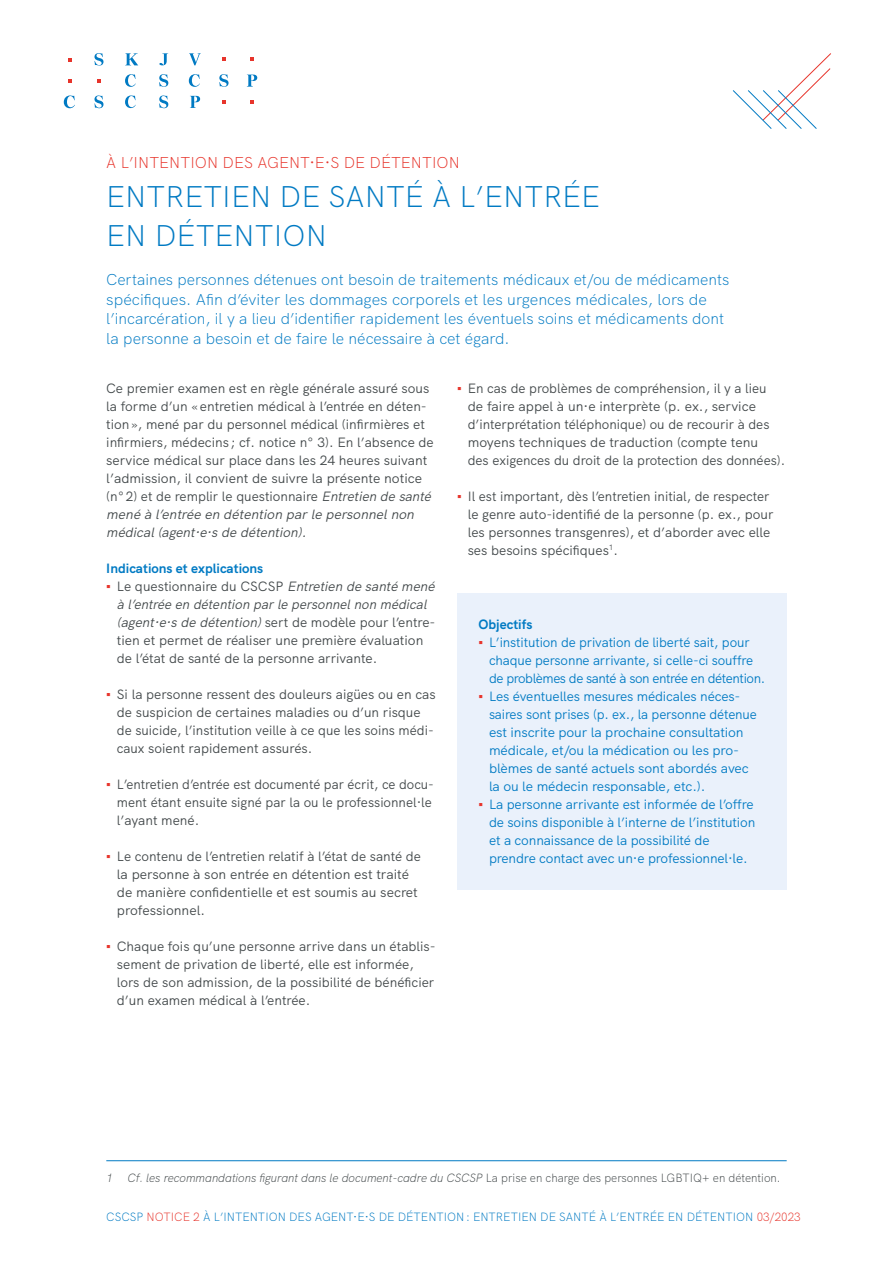
<style>
.page{position:relative;width:893px;height:1263px;background:#fff}
.page>*{position:absolute;margin:0;border:0;box-sizing:border-box;transform-origin:0 0}
.Haupttitel{font:300 30px/39px "HK Grotesk";color:#007ac3}
.Lead{font:300 15.75px/19.5px "HK Grotesk";color:#007ac3}
.Reihentitel{font:300 15.75px "HK Grotesk";color:#e7342b}
.Grundtext{font:13.5px/18px "HK Grotesk";color:#414749}
.t1{font:13.5px/18px "HK Grotesk";letter-spacing:-.01em;color:#007ac3}
.Grundtext-2{font:700 13.5px "HK Grotesk";color:#007ac3}
.Titel{font:700 13.5px "HK Grotesk";color:#007ac3}
.Fusszeile_Linie_oben{font:italic 300 12px "HK Grotesk";color:#414749}
.t2{font:300 12px "HK Grotesk";color:#007ac3}
.s1{font-style:italic}
.s2{font-family:"Arial";color:#e7342b}
.s3{font-style:normal}
.s4{color:#e7342b}
</style>
<div class="page">
<svg style="left:68px;top:58px;width:4px;height:3px"></svg>
<svg style="left:222px;top:57px;width:3px;height:4px"></svg>
<svg style="left:250px;top:57px;width:4px;height:4px"></svg>
<svg style="left:250px;top:101px;width:4px;height:3px"></svg>
<svg style="left:68px;top:79px;width:4px;height:3px"></svg>
<svg style="left:125px;top:53px;width:13px;height:12px"></svg>
<svg style="left:159px;top:53px;width:9px;height:12px"></svg>
<svg style="left:189px;top:53px;width:12px;height:12px"></svg>
<svg style="left:125px;top:74px;width:11px;height:13px"></svg>
<svg style="left:125px;top:95px;width:11px;height:13px"></svg>
<svg style="left:189px;top:74px;width:11px;height:13px"></svg>
<svg style="left:219px;top:74px;width:10px;height:13px"></svg>
<svg style="left:247px;top:75px;width:10px;height:12px"></svg>
<svg style="left:64px;top:95px;width:11px;height:13px"></svg>
<svg style="left:94px;top:95px;width:9px;height:13px"></svg>
<svg style="left:94px;top:53px;width:9px;height:13px"></svg>
<svg style="left:159px;top:95px;width:9px;height:13px"></svg>
<svg style="left:159px;top:74px;width:9px;height:13px"></svg>
<svg style="left:190px;top:96px;width:10px;height:12px"></svg>
<hr style="left:106px;top:1160px;width:681px;height:1px;background:#007ac3">
<svg style="left:732px;top:53px;width:99px;height:76px"></svg>
<div style="left:457px;top:594px;width:330px;height:296px;background:#eaf1fb"></div>
<p class="Reihentitel" style="left:106px;top:151px;width:355px">À L’INTENTION DES AGENT·E·S DE DÉTENTION</p>
<p class="Haupttitel" style="left:106px;top:175px;width:495px">ENTRETIEN DE SANTÉ À L’ENTRÉE<br>EN DÉTENTION</p>
<p class="Lead" style="left:106px;top:269px;width:625px">Certaines personnes détenues ont besoin de traitements médicaux et/ou de médicaments spécifiques. Afin d’éviter les dommages corporels et les urgences médicales, lors de l’incarcération, il y a lieu d’identifier rapidement les éventuels soins et médicaments dont la personne a besoin et de faire le nécessaire à cet égard.</p>
<p class="Grundtext" style="left:106px;top:378px;width:330px">Ce premier examen est en règle générale assuré sous la forme d’un «entretien médical à l’entrée en déten&shy;tion», mené par du personnel médical (infirmières et infirmiers, médecins ; cf. notice n° 3). En l’absence de service médical sur place dans les 24 heures suivant l’admission, il convient de suivre la présente notice (n°2) et de remplir le questionnaire <span class="s1">Entretien de santé mené à l’entrée en détention parle personnelnon médical(agent·e·sde détention).</span></p>
<p class="Grundtext-2" style="left:106px;top:558px;width:159px">Indications et explications</p>
<p class="Grundtext" style="left:117px;top:576px;width:323px;text-indent:-11px"><span class="s2">▪</span> Le questionnaire du CSCSP <span class="s1">Entretien de santé mené à l’entrée en détention parle personnelnon médical (agent∙e∙sde détention)</span>sert de modèle pour l’entre&shy;tien et permet de réaliser une première évaluation de l’état de santé de la personne arrivante.</p>
<p class="Grundtext" style="left:117px;top:684px;width:320px;text-indent:-11px"><span class="s2">▪</span> Si la personne ressent des douleurs aigües ou en cas de suspicion de certaines maladies ou d’un risque de suicide, l’institution veille à ce que les soins médi&shy;caux soient rapidement assurés.</p>
<p class="Grundtext" style="left:117px;top:774px;width:319px;text-indent:-11px"><span class="s2">▪</span> L’entretien d’entrée est documenté par écrit, ce docu&shy;ment étant ensuite signé par la ou le professionnel·le l’ayant mené.</p>
<p class="Grundtext" style="left:117px;top:846px;width:306px;text-indent:-11px"><span class="s2">▪</span> Le contenu de l’entretien relatif à l’état de santé de la personne à son entrée en détention est traité de manière confidentielle et est soumis au secret professionnel.</p>
<p class="Grundtext" style="left:117px;top:936px;width:320px;text-indent:-11px"><span class="s2">▪</span> Chaque fois qu’une personne arrive dans un établis&shy;sement de privation de liberté, elle est informée, lors de son admission, de la possibilité de bénéficier d’un examen médical à l’entrée.</p>
<p class="Grundtext" style="left:468px;top:378px;width:319px;text-indent:-11px"><span class="s2">▪</span> En cas de problèmes de compréhension, il y a lieu de faire appel à un·e interprète (p. ex., service d’interprétation téléphonique) ou de recourir à des moyens techniques de traduction (compte tenu<br>des exigences du droit de la protection des données).</p>
<p class="Grundtext" style="left:468px;top:486px;width:307px;text-indent:-11px"><span class="s2">▪</span> Il est important, dès l’entretien initial, de respecter le genre auto-identifié de la personne (p. ex., pour les personnes transgenres), et d’aborder avec elle ses besoins spécifiques<sup>1</sup>.</p>
<p class="Titel" style="left:478px;top:613px;width:56px">Objectifs</p>
<p class="t1" style="left:489px;top:632px;width:278px;text-indent:-11px"><span class="s2">▪</span> L’institution de privation de liberté sait, pour chaque personne arrivante, si celle-ci souffre de problèmes de santé à son entrée en détention.</p>
<p class="t1" style="left:489px;top:686px;width:269px;text-indent:-11px"><span class="s2">▪</span> Les éventuelles mesures médicales néces&shy;saires sont prises (p. ex., la personne détenue est inscrite pour la prochaine consultation médicale, et/ou la médication ou les pro&shy;blèmes de santé actuels sont abordés avec la ou le médecin responsable, etc.).</p>
<p class="t1" style="left:489px;top:794px;width:268px;text-indent:-11px"><span class="s2">▪</span> La personne arrivante est informée de l’offre de soins disponible à l’interne de l’institution et a connaissance de la possibilité de prendre contact avec un·e professionnel·le.</p>
<p class="Fusszeile_Linie_oben" style="left:106px;top:1169px;width:676px">1 Cf. les recommandations figurant dans le document-cadre du CSCSP <span class="s3">La prise en charge des personnes LGBTIQ+ en détention.</span></p>
<p class="t2" style="left:106px;top:1208px;width:696px">CSCSP <span class="s4">NOTICE 2</span> À L’INTENTION DES AGENT·E·S DE DÉTENTION: ENTRETIEN DE SANTÉ À L’ENTRÉE EN DÉTENTION <span class="s4">03/2023</span></p>
</div>
